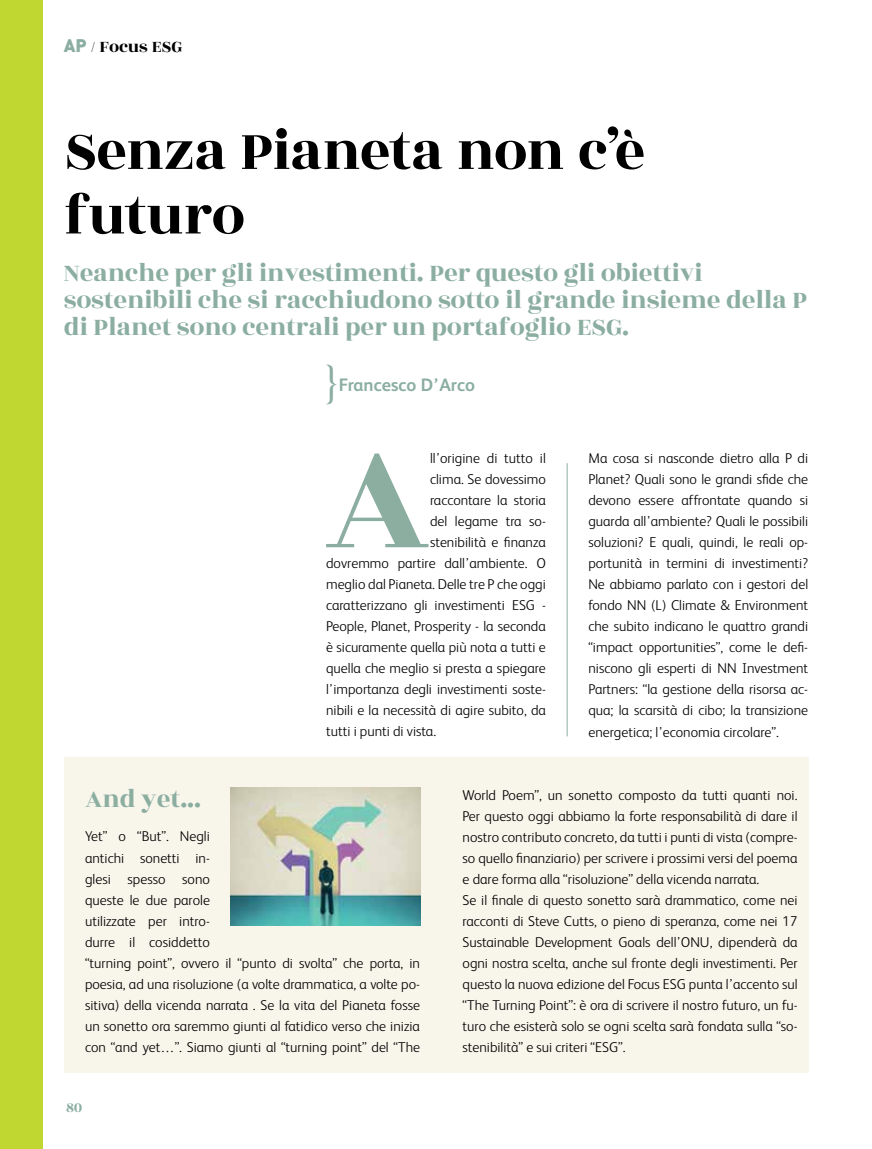
<style>
.page{position:relative;width:872px;height:1149px;background:#fff}
.page>*{position:absolute;margin:0;border:0;box-sizing:border-box;transform-origin:0 0}
.t1{font:164.25px "Rozha One";color:#8baea1}
.t2{font:60px/64.5px "Rozha One";letter-spacing:-.015em;color:#000}
.t3{font:300 condensed 46.05px "Helvetica";color:#8baea1}
.t4{font:27px/27px "Rozha One";letter-spacing:-.01em;color:#8baea1}
.t5{font:700 18px "FS Albert";color:#8baea1}
.t6{font:18px "Rozha One";color:#000}
.t7{font:15px "Rozha One";color:#8baea1}
.t8{font:300 14.25px/21px "FS Albert";color:#000}
.s1{font-family:"DIN Pro";font-weight:900;color:#8baea1}
</style>
<div class="page">
<div style="left:0;top:0;width:43px;height:1148px;background:#bfd730"></div>
<hr style="left:567px;top:463px;width:1px;height:273px;background:#8baea1">
<div style="left:64px;top:757px;width:744px;height:315px;background:#f8f5eb"></div>
<img style="left:231px;top:787px;width:189px;height:138px">
<p class="t6" style="left:64px;top:35px;width:120px"><span class="s1">AP</span> / Focus ESG</p>
<h2 class="t2" style="left:64px;top:123px;width:583px">Senza Pianeta non c’è futuro</h2>
<h3 class="t4" style="left:64px;top:262px;width:745px">Neanche per gli investimenti. Per questo gli obiettivi sostenibili che si racchiudono sotto il grande insieme della P di Planet sono centrali per un portafoglio ESG.</h3>
<h3 class="t3" style="left:323px;top:354px;width:18px">}</h3>
<p class="t5" style="left:339px;top:374px;width:138px">Francesco D’Arco</p>
<h1 class="t1" style="left:324px;top:396px;width:107px">A</h1>
<p class="t8" style="left:430px;top:447px;width:117px">ll’origine di tutto il</p>
<p class="t8" style="left:430px;top:468px;width:117px">clima. Se dovessimo</p>
<p class="t8" style="left:430px;top:489px;width:117px">raccontare la storia</p>
<p class="t8" style="left:430px;top:510px;width:117px">del legame tra so-</p>
<p class="t8" style="left:430px;top:531px;width:117px">stenibilità e finanza</p>
<p class="t8" style="left:326px;top:552px;width:221px">dovremmo partire dall’ambiente. O</p>
<p class="t8" style="left:326px;top:573px;width:221px">meglio dal Pianeta. Delle tre P che oggi</p>
<p class="t8" style="left:326px;top:594px;width:221px">caratterizzano gli investimenti ESG -</p>
<p class="t8" style="left:326px;top:615px;width:221px">People, Planet, Prosperity - la seconda</p>
<p class="t8" style="left:326px;top:636px;width:221px">è sicuramente quella più nota a tutti e</p>
<p class="t8" style="left:326px;top:657px;width:221px">quella che meglio si presta a spiegare</p>
<p class="t8" style="left:326px;top:678px;width:221px">l’importanza degli investimenti soste-</p>
<p class="t8" style="left:326px;top:699px;width:221px">nibili e la necessità di agire subito, da</p>
<p class="t8" style="left:326px;top:720px;width:111px">tutti i punti di vista.</p>
<p class="t8" style="left:588px;top:447px;width:221px;text-align:justify">Ma cosa si nasconde dietro alla P di Planet? Quali sono le grandi sfide che devono essere affrontate quando si guarda all’ambiente? Quali le possibili soluzioni? E quali, quindi, le reali op&shy;portunità in termini di investimenti?<br>Ne abbiamo parlato con i gestori del fondo NN (L) Climate &amp; Environment che subito indicano le quattro grandi “impact opportunities”, come le defi&shy;niscono gli esperti di NN Investment Partners: “la gestione della risorsa ac&shy;qua; la scarsità di cibo; la transizione energetica; l’economia circolare”.</p>
<h3 class="t4" style="left:85px;top:787px;width:117px">And yet...</h3>
<p class="t8" style="left:85px;top:825px;width:336px">Yet” o “But”. Negli<br>antichi sonetti in-<br>glesi spesso sono<br>queste le due parole<br>utilizzate per intro-<br>durre il cosiddetto<br>“turning point”, ovvero il “punto di svolta” che porta, in poesia, ad una risoluzione (a volte drammatica, a volte po&shy;sitiva) della vicenda narrata . Se la vita del Pianeta fosse un sonetto ora saremmo giunti al fatidico verso che inizia con “and yet…”. Siamo giunti al “turning point” del “The</p>
<p class="t7" style="left:66px;top:1097px;width:18px">80</p>
<p class="t8" style="left:462px;top:783px;width:336px">World Poem”, un sonetto composto da tutti quanti noi.<br>Per questo oggi abbiamo la forte responsabilità di dare il nostro contributo concreto, da tutti i punti di vista (compre&shy;so quello finanziario) per scrivere i prossimi versi del poema e dare forma alla “risoluzione” della vicenda narrata.<br>Se il finale di questo sonetto sarà drammatico, come nei racconti di Steve Cutts, o pieno di speranza, come nei 17<br>Sustainable Development Goals dell’ONU, dipenderà da ogni nostra scelta, anche sul fronte degli investimenti. Per questo la nuova edizione del Focus ESG punta l’accento sul “The Turning Point”: è ora di scrivere il nostro futuro, un fu&shy;turo che esisterà solo se ogni scelta sarà fondata sulla “so&shy;stenibilità” e sui criteri “ESG”.</p>
</div>
